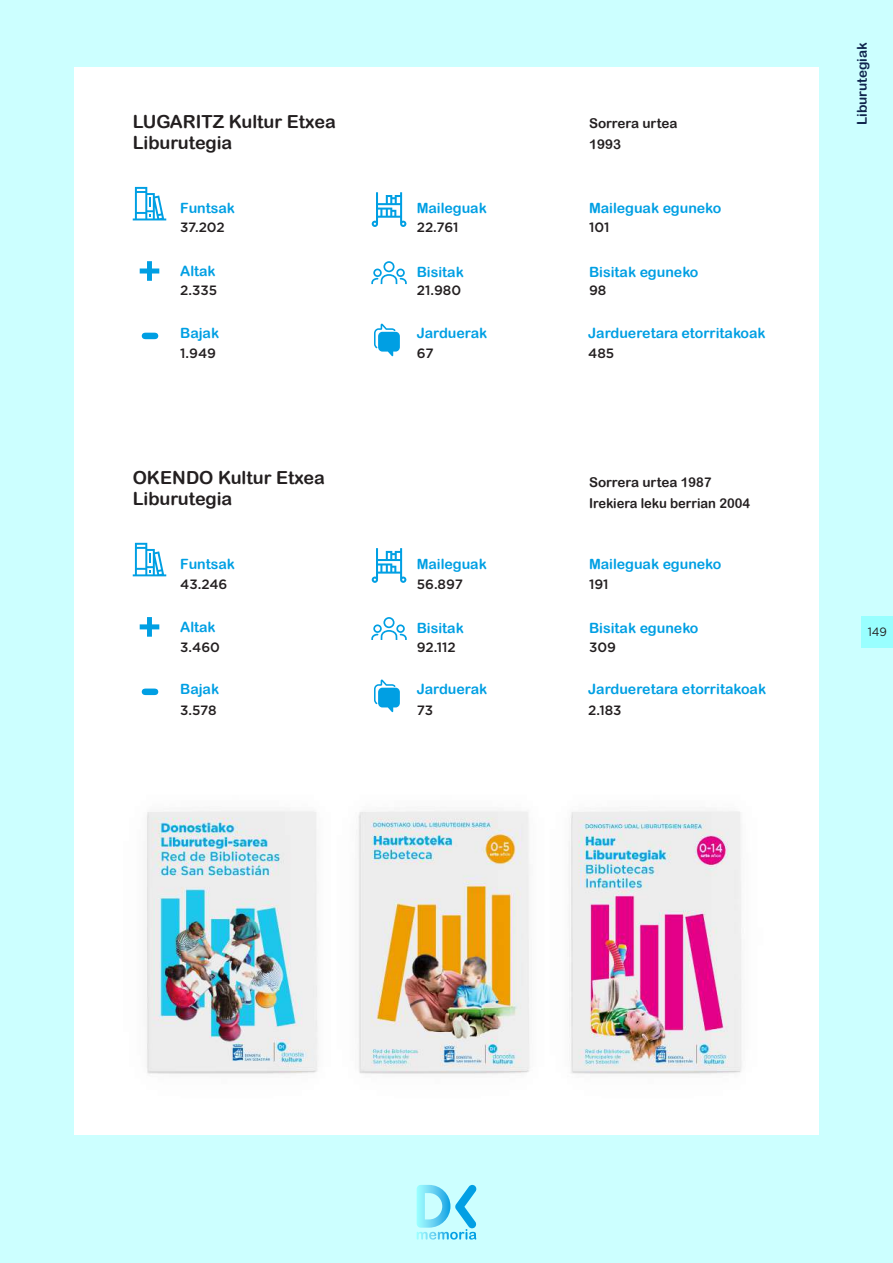
<style>
.page{position:relative;width:893px;height:1263px;background:#cff}
.page>*{position:absolute;margin:0;border:0;box-sizing:border-box;transform-origin:0 0}
.t1{font:18px/21px "Arial Rounded MT Bold";color:#231f20}
.t2{font:14.1px "Arial Rounded MT Bold";color:#009fe3}
.t3{font:500 13.5px "Gotham";color:#231f20}
.t4{font:13.5px/21px "Arial Rounded MT Bold";color:#231f20}
.t5{font:13.5px "Arial Rounded MT Bold";color:#0f244d}
.t6{font:12px "Gotham";color:#231f20;scale:.96 1}
</style>
<div class="page">
<div style="left:74px;top:67px;width:745px;height:1067px;background:#fff"></div>
<svg style="left:133px;top:187px;width:33px;height:33px"></svg>
<svg style="left:372px;top:192px;width:34px;height:35px"></svg>
<svg style="left:140px;top:261px;width:19px;height:20px"></svg>
<svg style="left:371px;top:261px;width:36px;height:23px"></svg>
<svg style="left:374px;top:324px;width:26px;height:32px"></svg>
<svg style="left:142px;top:333px;width:16px;height:6px"></svg>
<svg style="left:133px;top:543px;width:33px;height:33px"></svg>
<svg style="left:372px;top:548px;width:34px;height:35px"></svg>
<svg style="left:140px;top:617px;width:19px;height:20px"></svg>
<svg style="left:371px;top:617px;width:36px;height:23px"></svg>
<svg style="left:374px;top:679px;width:26px;height:33px"></svg>
<svg style="left:142px;top:688px;width:16px;height:7px"></svg>
<svg style="left:417px;top:1185px;width:60px;height:54px"></svg>
<div style="left:862px;top:616px;width:31px;height:31px;background:#9ff"></div>
<img style="left:147px;top:811px;width:595px;height:263px">
<p class="t1" style="left:133px;top:111px;width:205px">LUGARITZ Kultur Etxea<br>Liburutegia</p>
<p class="t4" style="left:589px;top:113px;width:90px">Sorrera urtea<br>1993</p>
<p class="t5" style="left:854px;top:125px;width:84px;rotate:-90deg">Liburutegiak</p>
<p class="t2" style="left:180px;top:200px;width:56px">Funtsak</p>
<p class="t3" style="left:180px;top:218px;width:46px">37.202</p>
<p class="t2" style="left:180px;top:263px;width:37px">Altak</p>
<p class="t3" style="left:180px;top:281px;width:38px">2.335</p>
<p class="t2" style="left:417px;top:200px;width:72px">Maileguak</p>
<p class="t3" style="left:417px;top:218px;width:43px">22.761</p>
<p class="t2" style="left:417px;top:264px;width:49px">Bisitak</p>
<p class="t3" style="left:417px;top:281px;width:46px">21.980</p>
<p class="t2" style="left:589px;top:200px;width:134px">Maileguak eguneko</p>
<p class="t3" style="left:589px;top:218px;width:22px">101</p>
<p class="t2" style="left:589px;top:264px;width:111px">Bisitak eguneko</p>
<p class="t3" style="left:589px;top:281px;width:19px">98</p>
<p class="t2" style="left:180px;top:325px;width:40px">Bajak</p>
<p class="t3" style="left:180px;top:344px;width:37px">1.949</p>
<p class="t2" style="left:417px;top:325px;width:72px">Jarduerak</p>
<p class="t3" style="left:417px;top:344px;width:18px">67</p>
<p class="t2" style="left:588px;top:325px;width:179px">Jardueretara etorritakoak</p>
<p class="t3" style="left:588px;top:344px;width:28px">485</p>
<p class="t1" style="left:133px;top:467px;width:194px">OKENDO Kultur Etxea<br>Liburutegia</p>
<p class="t4" style="left:589px;top:471px;width:163px">Sorrera urtea 1987<br>Irekiera leku berrian 2004</p>
<p class="t2" style="left:180px;top:556px;width:56px">Funtsak</p>
<p class="t3" style="left:180px;top:575px;width:49px">43.246</p>
<p class="t2" style="left:180px;top:619px;width:37px">Altak</p>
<p class="t3" style="left:180px;top:638px;width:41px">3.460</p>
<p class="t2" style="left:417px;top:556px;width:72px">Maileguak</p>
<p class="t3" style="left:417px;top:575px;width:48px">56.897</p>
<p class="t2" style="left:417px;top:620px;width:49px">Bisitak</p>
<p class="t3" style="left:417px;top:638px;width:40px">92.112</p>
<p class="t2" style="left:589px;top:556px;width:134px">Maileguak eguneko</p>
<p class="t3" style="left:589px;top:575px;width:21px">191</p>
<p class="t2" style="left:589px;top:620px;width:111px">Bisitak eguneko</p>
<p class="t3" style="left:589px;top:638px;width:28px">309</p>
<p class="t6" style="left:868px;top:624px;width:21px">149</p>
<p class="t2" style="left:180px;top:681px;width:40px">Bajak</p>
<p class="t3" style="left:180px;top:701px;width:38px">3.578</p>
<p class="t2" style="left:417px;top:681px;width:72px">Jarduerak</p>
<p class="t3" style="left:417px;top:701px;width:18px">73</p>
<p class="t2" style="left:588px;top:681px;width:179px">Jardueretara etorritakoak</p>
<p class="t3" style="left:588px;top:701px;width:35px">2.183</p>
</div>
